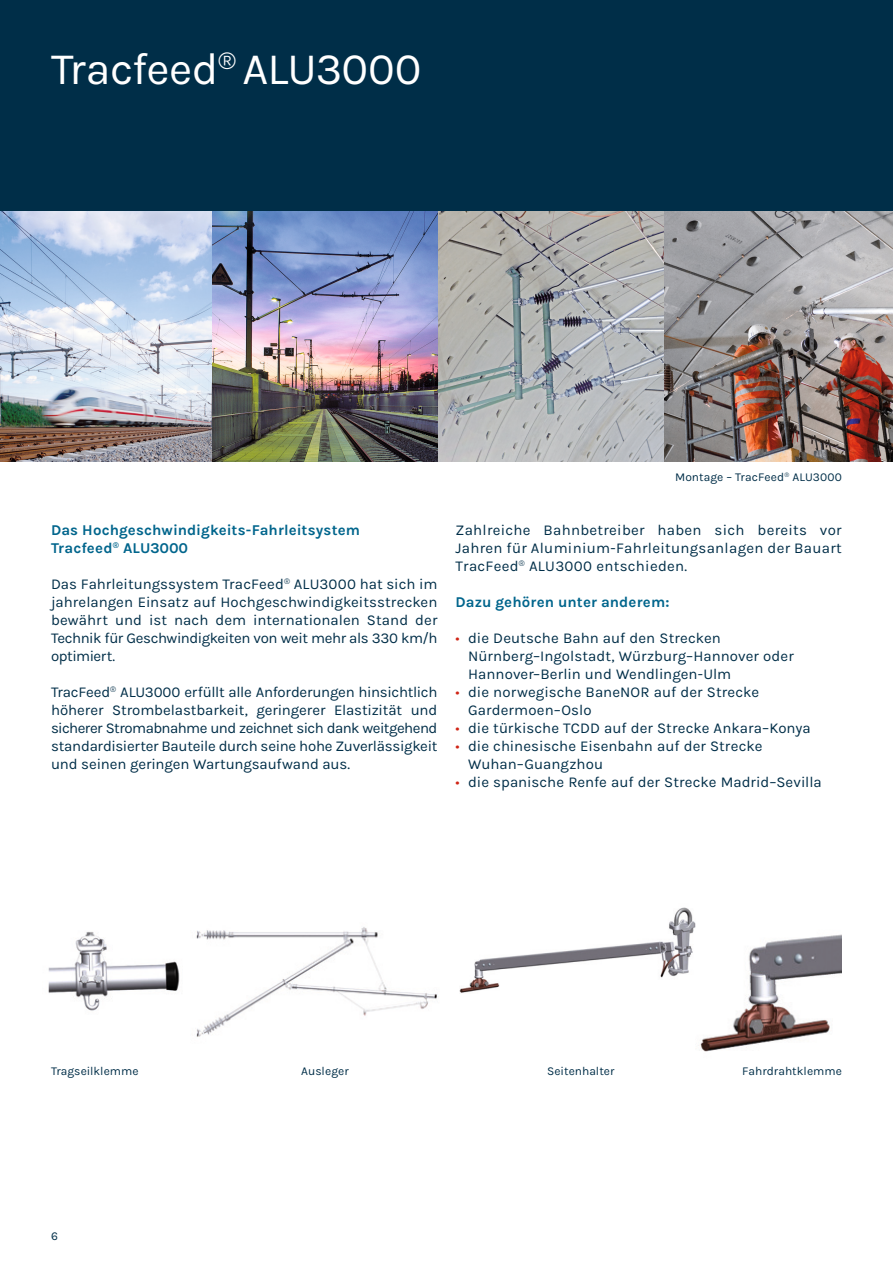
<style>
.page{position:relative;width:893px;height:1263px;background:#fff}
.page>*{position:absolute;margin:0;border:0;box-sizing:border-box;transform-origin:0 0}
.t1{font:45px "Karla";letter-spacing:-.015em;color:#fff}
.t2{font:15px/18px "Karla";color:#002e48;text-align:justify}
.t3{font:700 15px/18px "Karla";letter-spacing:.005em;color:#00658c}
.t4{font:12px "Karla";letter-spacing:.005em;color:#002e48}
.s1{color:#d02415}
</style>
<div class="page">
<div style="left:0;top:0;width:893px;height:211px;background:#002e48"></div>
<img style="left:48px;top:931px;width:132px;height:80px">
<img style="left:196px;top:927px;width:241px;height:110px">
<img style="left:695px;top:923px;width:147px;height:129px">
<img style="left:459px;top:907px;width:236px;height:86px">
<img style="left:0;top:211px;width:212px;height:250px">
<img style="left:212px;top:211px;width:681px;height:250px">
<h1 class="t1" style="left:51px;top:40px;width:372px">Tracfeed<sup>®</sup> ALU3000</h1>
<p class="t3" style="left:51px;top:520px;width:310px">Das Hochgeschwindigkeits-Fahrleitsystem<br>Tracfeed<sup>®</sup> ALU3000</p>
<p class="t2" style="left:51px;top:575px;width:388px">Das Fahrleitungssystem TracFeed<sup>®</sup> ALU3000 hat sich im jahrelangen Einsatz auf Hochgeschwindigkeitsstrecken bewährt und ist nach dem internationalen Stand der Technik für Geschwindigkeiten von weit mehr als 330 km/h optimiert.</p>
<p class="t2" style="left:51px;top:683px;width:388px">TracFeed<sup>®</sup> ALU3000 erfüllt alle Anforderungen hinsichtlich höherer Strombelastbarkeit, geringerer Elastizität und sicherer Stromabnahme und zeichnet sich dank weitgehend standardisierter Bauteile durch seine hohe Zuverlässigkeit und seinen geringen Wartungsaufwand aus.</p>
<p class="t4" style="left:675px;top:469px;width:168px">Montage – TracFeed<sup>®</sup> ALU3000</p>
<p class="t2" style="left:455px;top:521px;width:388px">Zahlreiche Bahnbetreiber haben sich bereits vor Jahren für Aluminium-Fahrleitungsanlagen der Bauart TracFeed<sup>®</sup> ALU3000 entschieden.</p>
<p class="t3" style="left:455px;top:592px;width:215px">Dazu gehören unter anderem:</p>
<p class="t2" style="left:468px;top:629px;width:327px;text-align:left;text-indent:-13px"><span class="s1">•</span> die Deutsche Bahn auf den Strecken<br>Nürnberg–Ingolstadt, Würzburg–Hannover oder<br>Hannover–Berlin und Wendlingen-Ulm</p>
<p class="t2" style="left:468px;top:683px;width:292px;text-indent:-13px"><span class="s1">•</span> die norwegische BaneNOR auf der Strecke<br>Gardermoen–Oslo</p>
<p class="t2" style="left:455px;top:719px;width:357px"><span class="s1">•</span> die türkische TCDD auf der Strecke Ankara–Konya</p>
<p class="t2" style="left:468px;top:737px;width:296px;text-indent:-13px"><span class="s1">•</span> die chinesische Eisenbahn auf der Strecke<br>Wuhan–Guangzhou</p>
<p class="t2" style="left:455px;top:773px;width:368px"><span class="s1">•</span> die spanische Renfe auf der Strecke Madrid–Sevilla</p>
<p class="t4" style="left:51px;top:1063px;width:89px">Tragseilklemme</p>
<p class="t4" style="left:301px;top:1063px;width:49px">Ausleger</p>
<p class="t4" style="left:547px;top:1063px;width:69px">Seitenhalter</p>
<p class="t4" style="left:742px;top:1063px;width:101px">Fahrdrahtklemme</p>
<p class="t4" style="left:51px;top:1228px;width:8px">6</p>
</div>
